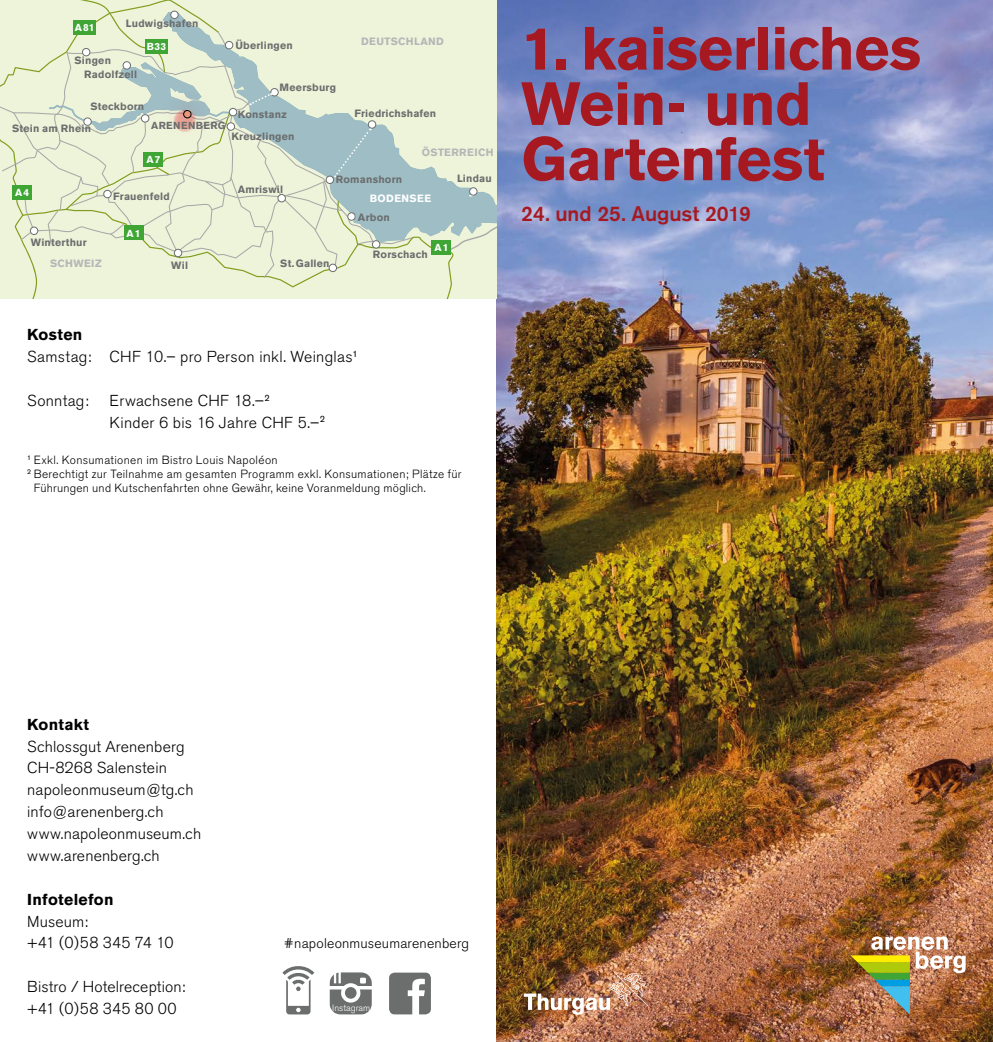
<style>
.page{position:relative;width:993px;height:1042px;background:#fff}
.page>*{position:absolute;margin:0;border:0;box-sizing:border-box;transform-origin:0 0}
.t1{font:700 60.38px/55.3px "Akzidenz Grotesk BE";letter-spacing:-.01em;color:#a71921}
.t2{font:500 21px "Akzidenz Grotesk BE";letter-spacing:-.005em;color:#a71921}
.t3{font:300 15.75px/21.9px "Akzidenz Grotesk BE";letter-spacing:.01em;color:#000}
.t4{font:700 15.75px "Akzidenz Grotesk BE";letter-spacing:.02em;color:#000}
.t5{font:300 14px "Akzidenz Grotesk BE";letter-spacing:.015em;color:#000}
.t6{font:300 11.9px "Akzidenz Grotesk BE";letter-spacing:.025em;color:#000}
.t7{font:700 10.5px "Akzidenz Grotesk BE";letter-spacing:.02em;color:#6c6e6e}
.t8{font:700 10.5px "Akzidenz Grotesk BE";letter-spacing:.04em;color:#b5b6b7}
.t9{font:700 10.5px "Akzidenz Grotesk BE";letter-spacing:.035em;color:#fff}
.t10{font:700 10.15px "Akzidenz Grotesk BE";letter-spacing:.11em;color:#fff}
.t11{font:700 10.15px "Akzidenz Grotesk BE";letter-spacing:.04em;color:#6c6e6e}
.t12{font:300 9.28px "Akzidenz Grotesk BE";color:#fff}
.s1{font-weight:700}
</style>
<div class="page">
<img style="left:496px;top:0;width:496px;height:1042px">
<svg style="left:0;top:0;width:496px;height:299px;background:#e0e9d4"></svg>
<div style="left:162px;top:89px;width:51px;height:51px;background:#cd171a;opacity:.75"></div>
<div style="left:183px;top:110px;width:8px;height:8px;background:#e7967b;border-radius:50%"></div>
<div style="left:183px;top:110px;width:8px;height:8px;border:1px solid #000;border-radius:50%"></div>
<div style="left:171px;top:11px;width:7px;height:8px;background:#fff;border-radius:50%"></div>
<div style="left:170px;top:11px;width:8px;height:8px;border:1px solid #6c6e6e;border-radius:50%"></div>
<div style="left:123px;top:62px;width:7px;height:7px;background:#fff;border-radius:50%"></div>
<div style="left:123px;top:61px;width:8px;height:9px;border:1px solid #6c6e6e;border-radius:50%"></div>
<div style="left:469px;top:188px;width:8px;height:7px;background:#fff;border-radius:50%"></div>
<div style="left:469px;top:187px;width:8px;height:9px;border:1px solid #6c6e6e;border-radius:50%"></div>
<div style="left:143px;top:152px;width:20px;height:15px;background:#3fa535"></div>
<div style="left:124px;top:225px;width:19px;height:15px;background:#3fa535"></div>
<div style="left:12px;top:185px;width:20px;height:15px;background:#3fa535"></div>
<div style="left:73px;top:20px;width:23px;height:15px;background:#3fa535"></div>
<div style="left:145px;top:39px;width:23px;height:15px;background:#3fa535"></div>
<div style="left:431px;top:240px;width:20px;height:15px;background:#3fa535"></div>
<svg style="left:282px;top:963px;width:32px;height:12px"></svg>
<svg style="left:287px;top:971px;width:22px;height:9px"></svg>
<svg style="left:286px;top:978px;width:24px;height:36px"></svg>
<svg style="left:329px;top:972px;width:43px;height:42px"></svg>
<div style="left:345px;top:987px;width:11px;height:11px;background:#6c6e6e;border-radius:50%"></div>
<div style="left:389px;top:972px;width:42px;height:42px;background:#6c6e6e;border-radius:6px"></div>
<svg style="left:407px;top:978px;width:17px;height:37px"></svg>
<svg style="left:613px;top:972px;width:34px;height:34px"></svg>
<img style="left:523px;top:973px;width:122px;height:41px">
<img style="left:850px;top:936px;width:115px;height:78px">
<p class="t10" style="left:75px;top:22px;width:21px">A81</p>
<p class="t7" style="left:126px;top:17px;width:74px">Ludwigshafen</p>
<p class="t8" style="left:361px;top:36px;width:84px">DEUTSCHLAND</p>
<p class="t7" style="left:235px;top:40px;width:59px">Überlingen</p>
<p class="t7" style="left:279px;top:81px;width:58px">Meersburg</p>
<p class="t7" style="left:238px;top:109px;width:51px">Konstanz</p>
<p class="t7" style="left:354px;top:108px;width:83px">Friedrichshafen</p>
<p class="t7" style="left:231px;top:130px;width:65px">Kreuzlingen</p>
<p class="t7" style="left:336px;top:173px;width:68px">Romanshorn</p>
<p class="t7" style="left:358px;top:211px;width:33px">Arbon</p>
<p class="t7" style="left:373px;top:248px;width:56px">Rorschach</p>
<p class="t10" style="left:147px;top:41px;width:21px">B33</p>
<p class="t7" style="left:74px;top:54px;width:38px">Singen</p>
<p class="t7" style="left:84px;top:68px;width:55px">Radolfzell</p>
<p class="t7" style="left:90px;top:101px;width:55px">Steckborn</p>
<p class="t11" style="left:151px;top:120px;width:76px">ARENENBERG</p>
<p class="t7" style="left:12px;top:122px;width:80px">Stein am Rhein</p>
<p class="t8" style="left:421px;top:146px;width:73px">ÖSTERREICH</p>
<p class="t10" style="left:146px;top:154px;width:16px">A7</p>
<p class="t7" style="left:457px;top:173px;width:36px">Lindau</p>
<p class="t7" style="left:238px;top:183px;width:47px">Amriswil</p>
<p class="t10" style="left:15px;top:187px;width:16px">A4</p>
<p class="t7" style="left:113px;top:190px;width:58px">Frauenfeld</p>
<p class="t9" style="left:370px;top:192px;width:63px">BODENSEE</p>
<p class="t10" style="left:126px;top:227px;width:16px">A1</p>
<p class="t7" style="left:31px;top:236px;width:57px">Winterthur</p>
<p class="t10" style="left:434px;top:242px;width:16px">A1</p>
<p class="t7" style="left:280px;top:257px;width:51px">St.Gallen</p>
<p class="t8" style="left:50px;top:257px;width:53px">SCHWEIZ</p>
<p class="t7" style="left:171px;top:259px;width:18px">Wil</p>
<p class="t3" style="left:27px;top:324px;width:332px"><span class="s1">Kosten<br></span>Samstag: CHF 10.– pro Person inkl. Weinglas<sup>1</sup></p>
<p class="t3" style="left:27px;top:390px;width:63px">Sonntag:</p>
<p class="t3" style="left:110px;top:390px;width:217px">Erwachsene CHF 18.–<sup>2<br></sup>Kinder 6 bis 16 Jahre CHF 5.–<sup>2</sup></p>
<p class="t6" style="left:27px;top:453px;width:252px"><sup>1</sup> Exkl. Konsumationen im Bistro Louis Napoléon</p>
<p class="t6" style="left:27px;top:467px;width:435px"><sup>2</sup> Berechtigt zur Teilnahme am gesamten Programm exkl. Konsumationen; Plätze für</p>
<p class="t6" style="left:34px;top:481px;width:393px">Führungen und Kutschenfahrten ohne Gewähr, keine Voranmeldung möglich.</p>
<h1 class="t1" style="left:521px;top:22px;width:401px">1. kaiserliches<br>Wein- und<br>Gartenfest</h1>
<h2 class="t2" style="left:521px;top:201px;width:231px">24. und 25. August 2019</h2>
<p class="t4" style="left:27px;top:715px;width:63px">Kontakt</p>
<p class="t3" style="left:27px;top:735px;width:175px">Schlossgut Arenenberg<br>CH-8268 Salenstein napoleonmuseum@tg.ch info@arenenberg.ch www.napoleonmuseum.ch www.arenenberg.ch</p>
<p class="t4" style="left:27px;top:890px;width:88px">Infotelefon</p>
<p class="t3" style="left:27px;top:910px;width:148px">Museum:<br>+41 (0)58 345 74 10</p>
<p class="t3" style="left:27px;top:976px;width:160px">Bistro / Hotelreception: +41 (0)58 345 80 00</p>
<p class="t5" style="left:284px;top:936px;width:186px">#napoleonmuseumarenenberg</p>
<p class="t12" style="left:332px;top:1002px;width:39px">Instagram</p>
</div>
